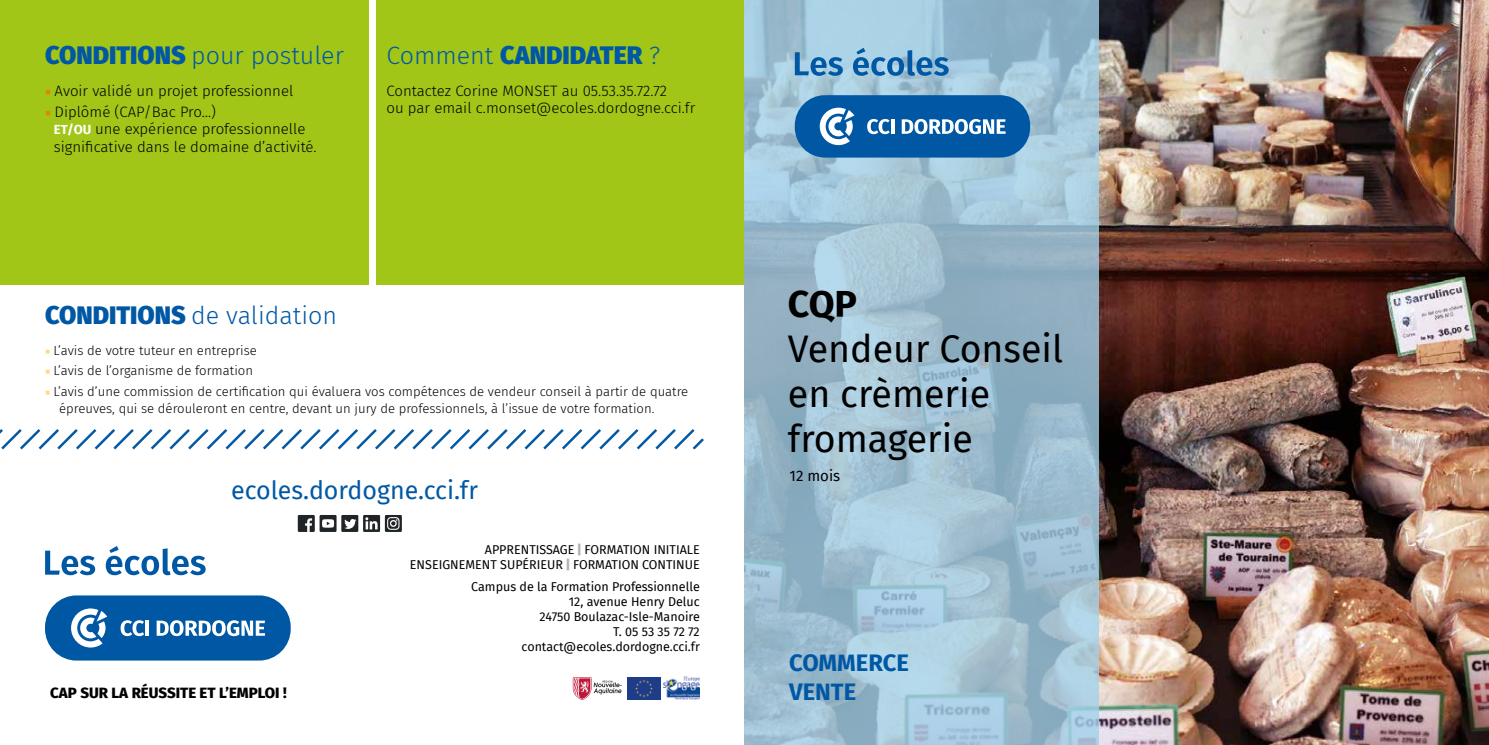
<style>
.page{position:relative;width:1489px;height:745px;background:#fff}
.page>*{position:absolute;margin:0;border:0;box-sizing:border-box;transform-origin:0 0}
.t1{font:37.5px/45px "Fira Sans";color:#000}
.t2{font:700 37.5px "Fira Sans";color:#000}
.t3{font:300 25px "Fira Sans";color:#0058a5}
.t4{font:25px "Fira Sans";color:#0058a5}
.t5{font:900 25px "Fira Sans";color:#0058a5}
.t6{font:700 23.75px/28.5px "Fira Sans";color:#0058a5}
.t7{font:300 15px/17.5px "Fira Sans";color:#000}
.t8{font:800 15px "Fira Sans";color:#000}
.t9{font:15px "Fira Sans";color:#000}
.t10{font:300 13.12px/16.9px "Fira Sans";color:#000}
.t11{font:12.5px/15px "Fira Sans";color:#000;text-align:right}
.s1{font-weight:900}
.s2{font-family:"Minion Pro";font-weight:400;color:#e18800}
.s3{font-weight:700;font-size:13.12px;color:#fff}
.s4{font-weight:300}
.s5{font-family:"Minion Pro";font-weight:400;color:#ffdb7c}
.s6{font-weight:900;color:#b3b2b2}
</style>
<div class="page">
<div style="left:0;top:0;width:369px;height:285px;background:#a2c617"></div>
<div style="left:376px;top:0;width:368px;height:285px;background:#a2c617"></div>
<svg style="left:572px;top:677px;width:49px;height:22px"></svg>
<img style="left:627px;top:677px;width:33px;height:21px">
<img style="left:663px;top:676px;width:36px;height:23px">
<svg style="left:45px;top:550px;width:50px;height:25px"></svg>
<svg style="left:106px;top:546px;width:100px;height:29px"></svg>
<div style="left:45px;top:595px;width:246px;height:65px;background:#0058a5;border-radius:31px"></div>
<svg style="left:71px;top:608px;width:36px;height:39px"></svg>
<svg style="left:121px;top:620px;width:23px;height:15px"></svg>
<hr style="left:145px;top:620px;width:4px;height:15px;background:#fff">
<svg style="left:157px;top:620px;width:108px;height:15px"></svg>
<svg style="left:0;top:429px;width:704px;height:21px"></svg>
<div style="left:298px;top:514px;width:17px;height:17px;background:#1f2427"></div>
<svg style="left:305px;top:518px;width:7px;height:13px"></svg>
<div style="left:319px;top:514px;width:17px;height:17px;background:#1f2427"></div>
<svg style="left:322px;top:519px;width:12px;height:8px"></svg>
<div style="left:341px;top:514px;width:17px;height:17px;background:#1f2427"></div>
<svg style="left:344px;top:519px;width:12px;height:9px"></svg>
<svg style="left:363px;top:514px;width:17px;height:17px"></svg>
<svg style="left:365px;top:517px;width:12px;height:12px"></svg>
<svg style="left:385px;top:515px;width:17px;height:16px"></svg>
<img style="left:1098px;top:0;width:390px;height:744px">
<svg style="left:744px;top:0;width:354px;height:744px;background:#9ebfd1"></svg>
<svg style="left:794px;top:52px;width:48px;height:24px"></svg>
<svg style="left:853px;top:48px;width:95px;height:28px;background:#68a1ca"></svg>
<div style="left:794px;top:95px;width:236px;height:62px;background:#0058a5;border-radius:30px"></div>
<svg style="left:819px;top:108px;width:35px;height:37px"></svg>
<svg style="left:867px;top:119px;width:22px;height:15px"></svg>
<hr style="left:891px;top:119px;width:3px;height:15px;background:#fff">
<svg style="left:901px;top:119px;width:104px;height:15px"></svg>
<h2 class="t3" style="left:45px;top:37px;width:300px"><span class="s1">CONDITIONS</span> pour postuler</h2>
<p class="t7" style="left:45px;top:82px;width:250px"><span class="s2">■</span> Avoir validé un projet professionnel</p>
<p class="t7" style="left:54px;top:103px;width:264px;text-indent:-9px"><span class="s2">■</span> Diplômé (CAP/Bac Pro…)<br><span class="s3">ET/OU</span> une expérience professionnelle significative dans le domaine d’activité.</p>
<h2 class="t5" style="left:386px;top:33px;width:275px"><span class="s4">Comment</span> CANDIDATER <span class="s4">?</span></h2>
<p class="t7" style="left:386px;top:82px;width:310px">Contactez Corine MONSET au 05.53.35.72.72<br>ou par email c.monset@ecoles.dordogne.cci.fr</p>
<h2 class="t3" style="left:45px;top:297px;width:293px"><span class="s1">CONDITIONS</span> de validation</h2>
<p class="t10" style="left:45px;top:341px;width:213px"><span class="s5">■</span> L’avis de votre tuteur en entreprise</p>
<p class="t10" style="left:45px;top:362px;width:209px"><span class="s5">■</span> L’avis de l’organisme de formation</p>
<p class="t10" style="left:59px;top:382px;width:630px;text-indent:-14px"><span class="s5">■</span> L’avis d’une commission de certification qui évaluera vos compétences de vendeur conseil à partir de quatre épreuves, qui se dérouleront en centre, devant un jury de professionnels, à l’issue de votre formation.</p>
<h2 class="t4" style="left:231px;top:471px;width:248px">ecoles.dordogne.cci.fr</h2>
<p class="t8" style="left:50px;top:679px;width:238px">CAP SUR LA RÉUSSITE ET L’EMPLOI !</p>
<p class="t11" style="left:410px;top:541px;width:291px">APPRENTISSAGE <span class="s6">|</span> FORMATION INITIALE<br>ENSEIGNEMENT SUPÉRIEUR <span class="s6">|</span> FORMATION CONTINUE</p>
<p class="t11" style="left:471px;top:578px;width:230px">Campus de la Formation Professionnelle<br>12, avenue Henry Deluc<br>24750 Boulazac-Isle-Manoire<br>T. 05 53 35 72 72 contact@ecoles.dordogne.cci.fr</p>
<h1 class="t2" style="left:788px;top:272px;width:71px">CQP</h1>
<h1 class="t1" style="left:788px;top:325px;width:277px">Vendeur Conseil en crèmerie fromagerie</h1>
<p class="t9" style="left:789px;top:464px;width:52px">12 mois</p>
<h3 class="t6" style="left:789px;top:646px;width:121px">COMMERCE<br>VENTE</h3>
</div>
